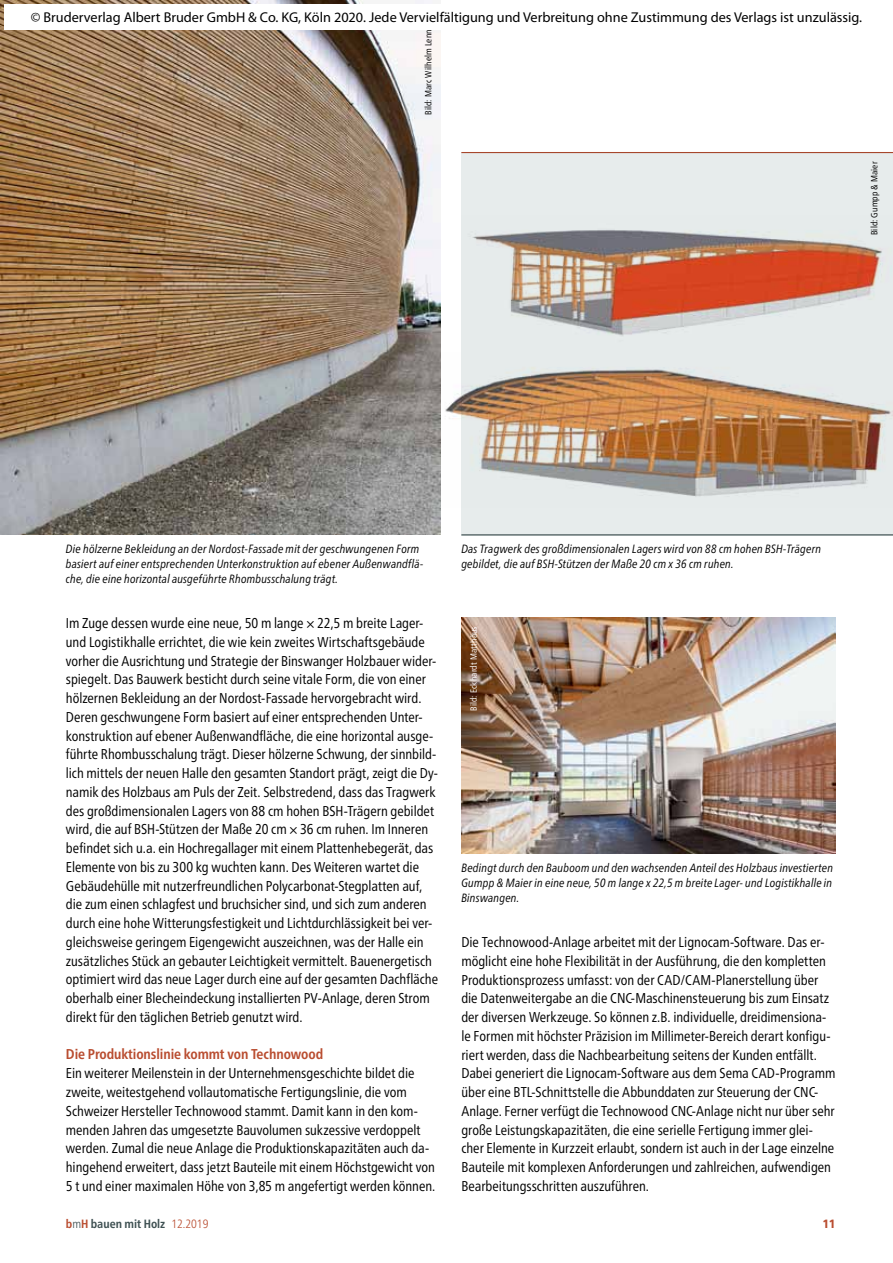
<style>
.page{position:relative;width:893px;height:1263px;background:#fff}
.page>*{position:absolute;margin:0;border:0;box-sizing:border-box;transform-origin:0 0}
.t1{font:condensed 14.25px/18.8px "Frutiger Neue LT Pro";letter-spacing:-.005em;color:#000}
.t2{font:14.25px "Myriad Pro";color:#000}
.t3{font:700 condensed 14.25px "Frutiger Neue LT Pro";letter-spacing:-.005em;color:#b94d30}
.t4{font:italic condensed 12px/15px "Frutiger Neue LT Pro";letter-spacing:.015em;color:#000}
.t5{font:700 condensed 12px "Frutiger Neue LT Pro";color:#3e5052}
.t6{font:800 condensed 12px "Frutiger Neue LT Pro";color:#b94d30}
.t7{font:condensed 9px "Frutiger Neue LT Pro";letter-spacing:.02em;color:#000}
.t8{font:condensed 9px "Frutiger Neue LT Pro";letter-spacing:.02em;color:#fff}
.s1{color:#b94d30}
.s2{font-weight:300}
.s3{font-weight:300;color:#b94d30}
</style>
<div class="page">
<img style="left:440px;top:352px;width:21px;height:155px">
<img style="left:461px;top:618px;width:375px;height:235px">
<img style="left:0;top:0;width:440px;height:534px">
<img style="left:461px;top:152px;width:432px;height:383px">
<div style="left:4px;top:4px;width:885px;height:26px;background:#fff"></div>
<p class="t2" style="left:31px;top:9px;width:833px">© Bruderverlag Albert Bruder GmbH &amp; Co. KG, Köln 2020. Jede Vervielfältigung und Verbreitung ohne Zustimmung des Verlags ist unzulässig.</p>
<p class="t7" style="left:423px;top:115px;width:101px;rotate:-90deg">Bild: Marc Wilhelm Lennartz</p>
<p class="t7" style="left:869px;top:235px;width:75px;rotate:-90deg">Bild: Gumpp &amp; Maier</p>
<p class="t4" style="left:66px;top:541px;width:359px">Die hölzerne Bekleidung an der Nordost-Fassade mit der geschwungenen Form basiert auf einer entsprechenden Unterkonstruktion auf ebener Außenwandflä&shy;che, die eine horizontal ausgeführte Rhombusschalung trägt.</p>
<p class="t4" style="left:461px;top:541px;width:361px">Das Tragwerk des großdimensionalen Lagers wird von 88 cm hohen BSH-Trägern gebildet, die auf BSH-Stützen der Maße 20 cm x 36 cm ruhen.</p>
<p class="t1" style="left:66px;top:614px;width:374px">Im Zuge dessen wurde eine neue, 50 m lange × 22,5 m breite Lager&shy;und Logistikhalle errichtet, die wie kein zweites Wirtschaftsgebäude vorher die Ausrichtung und Strategie der Binswanger Holzbauer wider&shy;spiegelt. Das Bauwerk besticht durch seine vitale Form, die von einer hölzernen Bekleidung an der Nordost-Fassade hervorgebracht wird.<br>Deren geschwungene Form basiert auf einer entsprechenden Unter&shy;konstruktion auf ebener Außenwandfläche, die eine horizontal ausge&shy;führte Rhombusschalung trägt. Dieser hölzerne Schwung, der sinnbild&shy;lich mittels der neuen Halle den gesamten Standort prägt, zeigt die Dy&shy;namik des Holzbaus am Puls der Zeit. Selbstredend, dass das Tragwerk des großdimensionalen Lagers von 88 cm hohen BSH-Trägern gebildet wird, die auf BSH-Stützen der Maße 20 cm × 36 cm ruhen. Im Inneren befindet sich u.a. ein Hochregallager mit einem Plattenhebegerät, das Elemente von bis zu 300 kg wuchten kann. Des Weiteren wartet die Gebäudehülle mit nutzerfreundlichen Polycarbonat-Stegplatten auf, die zum einen schlagfest und bruchsicher sind, und sich zum anderen durch eine hohe Witterungsfestigkeit und Lichtdurchlässigkeit bei ver&shy;gleichsweise geringem Eigengewicht auszeichnen, was der Halle ein zusätzliches Stück an gebauter Leichtigkeit vermittelt. Bauenergetisch optimiert wird das neue Lager durch eine auf der gesamten Dachfläche oberhalb einer Blecheindeckung installierten PV-Anlage, deren Strom direkt für den täglichen Betrieb genutzt wird.</p>
<p class="t3" style="left:66px;top:1046px;width:259px">Die Produktionslinie kommt von Technowood</p>
<p class="t1" style="left:66px;top:1064px;width:371px">Ein weiterer Meilenstein in der Unternehmensgeschichte bildet die zweite, weitestgehend vollautomatische Fertigungslinie, die vom Schweizer Hersteller Technowood stammt. Damit kann in den kom&shy;menden Jahren das umgesetzte Bauvolumen sukzessive verdoppelt werden. Zumal die neue Anlage die Produktionskapazitäten auch da&shy;hingehend erweitert, dass jetzt Bauteile mit einem Höchstgewicht von 5 t und einer maximalen Höhe von 3,85 m angefertigt werden können.</p>
<p class="t8" style="left:468px;top:711px;width:86px;rotate:-90deg">Bild: Eckhardt Matthäus</p>
<p class="t4" style="left:461px;top:860px;width:373px;text-align:justify">Bedingt durch den Bauboom und den wachsenden Anteil des Holzbaus investierten Gumpp &amp; Maier in eine neue, 50 m lange x 22,5 m breite Lager- und Logistikhalle in Binswangen.</p>
<p class="t1" style="left:461px;top:932px;width:376px">Die Technowood-Anlage arbeitet mit der Lignocam-Software. Das er&shy;möglicht eine hohe Flexibilität in der Ausführung, die den kompletten Produktionsprozess umfasst: von der CAD/CAM-Planerstellung über die Datenweitergabe an die CNC-Maschinensteuerung bis zum Einsatz der diversen Werkzeuge. So können z.B. individuelle, dreidimensiona&shy;le Formen mit höchster Präzision im Millimeter-Bereich derart konfigu&shy;riert werden, dass die Nachbearbeitung seitens der Kunden entfällt.<br>Dabei generiert die Lignocam-Software aus dem Sema CAD-Programm über eine BTL-Schnittstelle die Abbunddaten zur Steuerung der CNC-Anlage. Ferner verfügt die Technowood CNC-Anlage nicht nur über sehr große Leistungskapazitäten, die eine serielle Fertigung immer glei&shy;cher Elemente in Kurzzeit erlaubt, sondern ist auch in der Lage einzelne Bauteile mit komplexen Anforderungen und zahlreichen, aufwendigen Bearbeitungsschritten auszuführen.</p>
<p class="t5" style="left:66px;top:1217px;width:144px"><span class="s1">b</span><span class="s2">m</span><span class="s1">H</span> bauen mit Holz <span class="s3">12.2019</span></p>
<p class="t6" style="left:823px;top:1217px;width:14px">11</p>
</div>
